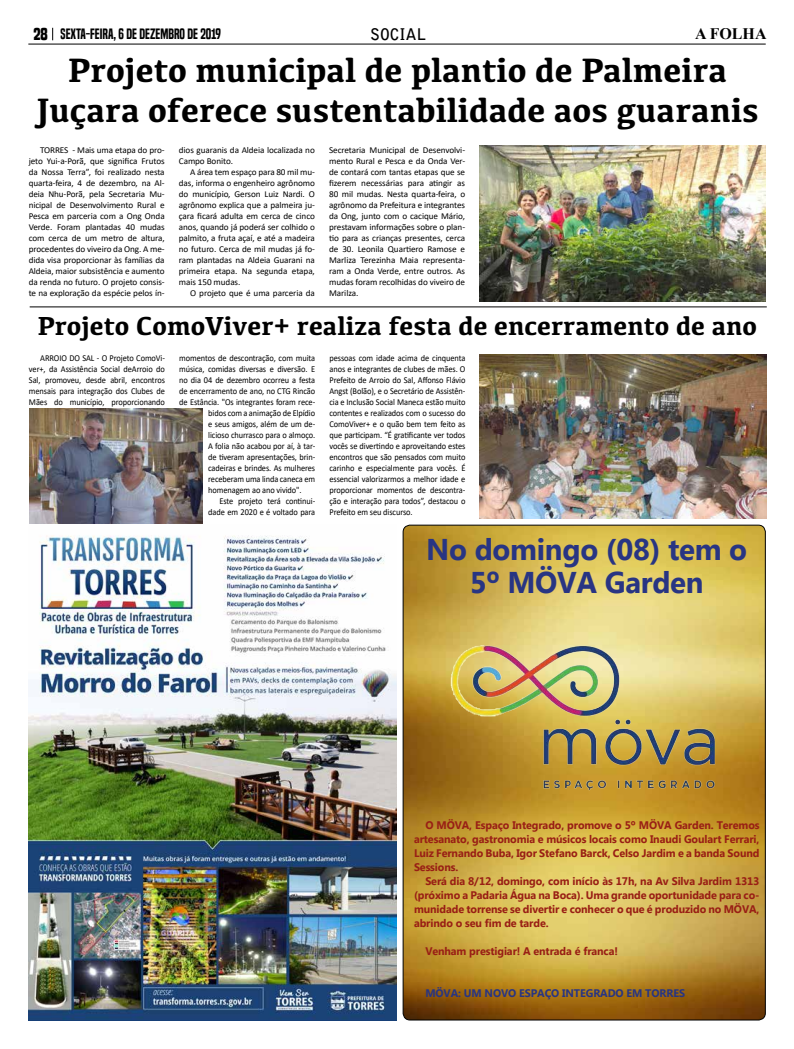
<style>
.page{position:relative;width:794px;height:1049px;background:#fff}
.page>*{position:absolute;margin:0;border:0;box-sizing:border-box;transform-origin:0 0}
.t1{font:700 35px/40px "Kefa";color:#000;text-align:center}
.t2{font:700 30px/33px "Myanmar Text";letter-spacing:-.01em;color:#283583;text-align:center}
.t3{font:700 27px "Kefa";color:#000}
.t4{font:700 16px "Bell Gothic Std";color:#000}
.t5{font:700 16px "Times New Roman";color:#000}
.t6{font:14px "Built Titling Sb";color:#000}
.t7{font:700 11px/14px "Myanmar Text";letter-spacing:-.01em;color:#991f15;text-align:justify}
.t8{font:700 11px "Myanmar Text";letter-spacing:-.01em;color:#283583}
.t9{font:9px/11px "Calibri";letter-spacing:-.01em;color:#000;text-align:justify}
.t10{font:9px/11px "Calibri";letter-spacing:-.01em;color:#000;text-align:justify;scale:.93 1}
.s1{font-family:"Built Titling Rg";font-weight:700;font-size:16px}
</style>
<div class="page">
<hr style="left:28px;top:44px;width:737px;height:1px;background:#000">
<svg style="left:52px;top:28px;width:1px;height:12px"></svg>
<img style="left:28px;top:535px;width:369px;height:485px">
<img style="left:403px;top:525px;width:362px;height:495px">
<img style="left:414px;top:606px;width:345px;height:204px">
<img style="left:479px;top:145px;width:286px;height:157px">
<hr style="left:30px;top:306px;width:736px;height:1px;background:#000">
<img style="left:30px;top:408px;width:172px;height:116px">
<img style="left:479px;top:354px;width:287px;height:165px">
<h3 class="t6" style="left:34px;top:25px;width:189px"><span class="s1">28</span> SEXTA-FEIRA, 6 DE DEZEMBRO DE 2019</h3>
<h3 class="t4" style="left:370px;top:25px;width:57px">SOCIAL</h3>
<h3 class="t5" style="left:695px;top:22px;width:73px">A FOLHA</h3>
<h1 class="t1" style="left:36px;top:48px;width:724px">Projeto municipal de plantio de Palmeira<br>Juçara oferece sustentabilidade aos guaranis</h1>
<p class="t9" style="left:29px;top:144px;width:138px;text-indent:11px">TORRES - Mais uma etapa do pro&shy;jeto Yui-a-Porã, que significa Frutos da Nossa Terra”, foi realizado nesta quarta-feira, 4 de dezembro, na Al&shy;deia Nhu-Porã, pela Secretaria Mu&shy;nicipal de Desenvolvimento Rural e Pesca em parceria com a Ong Onda Verde. Foram plantadas 40 mudas com cerca de um metro de altura, procedentes do viveiro da Ong. A me&shy;dida visa proporcionar às famílias da Aldeia, maior subsistência e aumento da renda no futuro. O projeto consis&shy;te na exploração da espécie pelos ín-</p>
<p class="t9" style="left:179px;top:144px;width:137px">dios guaranis da Aldeia localizada no<br>Campo Bonito.</p>
<p class="t9" style="left:329px;top:144px;width:137px">Secretaria Municipal de Desenvolvi&shy;mento Rural e Pesca e da Onda Ver&shy;de contará com tantas etapas que se fizerem necessárias para atingir as 80 mil mudas. Nesta quarta-feira, o agrônomo da Prefeitura e integrantes da Ong, junto com o cacique Mário, prestavam informações sobre o plan&shy;tio para as crianças presentes, cerca de 30. Leonila Quartiero Ramose e Marliza Terezinha Maia representa&shy;ram a Onda Verde, entre outros. As mudas foram recolhidas do viveiro de Marilza.</p>
<h3 class="t3" style="left:37px;top:308px;width:721px">Projeto ComoViver+ realiza festa de encerramento de ano</h3>
<p class="t10" style="left:29px;top:352px;width:148px;text-indent:11px">ARROIO DO SAL - O Projeto ComoVi&shy;ver+, da Assistência Social deArroio do Sal, promoveu, desde abril, encontros mensais para integração dos Clubes de Mães do município, proporcionando</p>
<p class="t10" style="left:179px;top:352px;width:148px">momentos de descontração, com muita</p>
<p class="t9" style="left:179px;top:166px;width:137px;text-indent:11px">A área tem espaço para 80 mil mu&shy;das, informa o engenheiro agrônomo do município, Gerson Luiz Nardi. O agrônomo explica que a palmeira ju&shy;çara ficará adulta em cerca de cinco anos, quando já poderá ser colhido o palmito, a fruta açaí, e até a madeira no futuro. Cerca de mil mudas já fo&shy;ram plantadas na Aldeia Guarani na primeira etapa. Na segunda etapa, mais 150 mudas.</p>
<p class="t9" style="left:190px;top:287px;width:126px">O projeto que é uma parceria da</p>
<p class="t10" style="left:329px;top:352px;width:148px">pessoas com idade acima de cinquenta anos e integrantes de clubes de mães. O Prefeito de Arroio do Sal, Affonso Flávio Angst (Bolão), e o Secretário de Assistên&shy;cia e Inclusão Social Maneca estão muito contentes e realizados com o sucesso do ComoViver+ e o quão bem tem feito as que participam. “É gratificante ver todos vocês se divertindo e aproveitando estes encontros que são pensados com muito carinho e especialmente para vocês. É essencial valorizarmos a melhor idade e proporcionar momentos de descontra&shy;ção e interação para todos”, destacou o Prefeito em seu discurso.</p>
<p class="t10" style="left:179px;top:363px;width:148px">música, comidas diversas e diversão. E</p>
<p class="t10" style="left:179px;top:374px;width:148px">no dia 04 de dezembro ocorreu a festa</p>
<p class="t10" style="left:179px;top:385px;width:148px">de encerramento de ano, no CTG Rincão</p>
<p class="t10" style="left:179px;top:396px;width:148px">de Estância. "Os integrantes foram rece-</p>
<p class="t10" style="left:208px;top:407px;width:117px">bidos com a animação de Elpídio</p>
<p class="t10" style="left:208px;top:418px;width:117px">e seus amigos, além de um de-</p>
<p class="t10" style="left:208px;top:429px;width:117px">licioso churrasco para o almoço.</p>
<p class="t10" style="left:208px;top:440px;width:117px">A folia não acabou por aí, à tar-</p>
<p class="t10" style="left:208px;top:451px;width:117px">de tiveram apresentações, brin-</p>
<p class="t10" style="left:208px;top:462px;width:117px">cadeiras e brindes. As mulheres</p>
<p class="t10" style="left:208px;top:473px;width:117px">receberam uma linda caneca em</p>
<p class="t10" style="left:208px;top:484px;width:102px">homenagem ao ano vivido".</p>
<p class="t10" style="left:219px;top:495px;width:104px">Este projeto terá continui-</p>
<p class="t10" style="left:208px;top:506px;width:117px">dade em 2020 e é voltado para</p>
<h2 class="t2" style="left:426px;top:533px;width:322px">No domingo (08) tem o<br>5º MÖVA Garden</h2>
<p class="t7" style="left:414px;top:818px;width:347px;text-indent:11px">O MÖVA, Espaço Integrado, promove o 5º MÖVA Garden. Teremos artesanato, gastronomia e músicos locais como Inaudi Goulart Ferrari, Luiz Fernando Buba, Igor Stefano Barck, Celso Jardim e a banda Sound Sessions.</p>
<p class="t7" style="left:414px;top:874px;width:347px;text-indent:11px">Será dia 8/12, domingo, com início às 17h, na Av Silva Jardim 1313 (próximo a Padaria Água na Boca). Uma grande oportunidade para co&shy;munidade torrense se divertir e conhecer o que é produzido no MÖVA, abrindo o seu fim de tarde.</p>
<p class="t7" style="left:425px;top:944px;width:194px">Venham prestigiar! A entrada é franca!</p>
<p class="t8" style="left:425px;top:987px;width:261px">MÖVA: UM NOVO ESPAÇO INTEGRADO EM TORRES</p>
</div>
